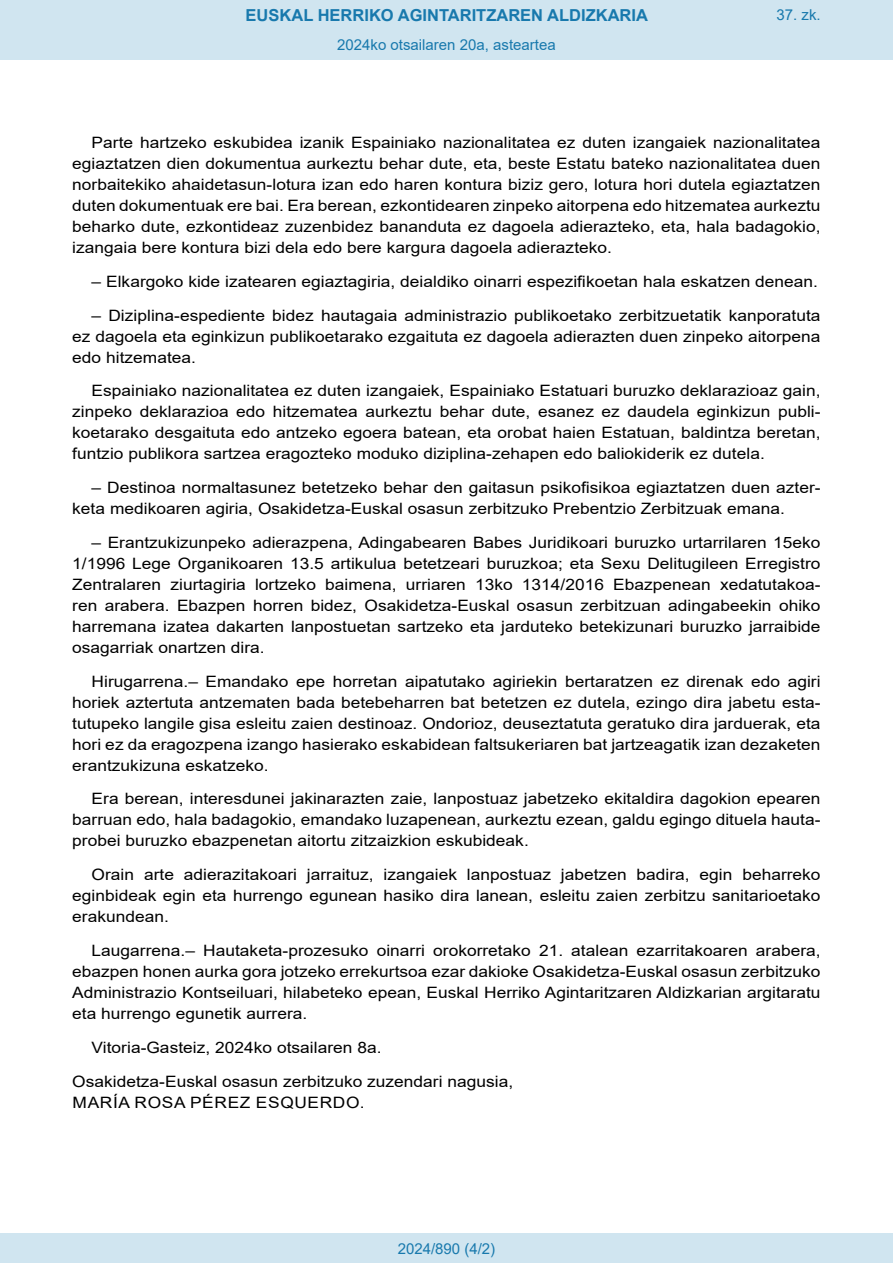
<style>
.page{position:relative;width:893px;height:1263px;background:#fff}
.page>*{position:absolute;margin:0;border:0;box-sizing:border-box;transform-origin:0 0}
.t1{font:700 16.5px "Arial";color:#1879ad}
.BOPVDetalle{font:15.6px/21px "Arial";color:#000;text-align:justify;scale:1.11 1}
.BOPVFirmaPuesto{font:15.6px "Arial";color:#000;scale:1.11 1}
.BOPVFirmaLugFec{font:15.6px "Arial";color:#000;scale:1.11 1}
.BOPVFirmaNombre{font:15.6px "Arial";letter-spacing:.035em;color:#000;scale:1.11 1}
.Paginacion_Centro{font:15px "Arial";color:#1879ad}
</style>
<div class="page">
<div style="left:0;top:0;width:893px;height:60px;background:#d0e5f0"></div>
<div style="left:0;top:1233px;width:893px;height:30px;background:#d0e5f0"></div>
<p class="t1" style="left:246px;top:3px;width:404px">EUSKAL HERRIKO AGINTARITZAREN ALDIZKARIA</p>
<p class="Paginacion_Centro" style="left:337px;top:35px;width:220px">2024ko otsailaren 20a, asteartea</p>
<p class="Paginacion_Centro" style="left:776px;top:5px;width:46px">37. zk.</p>
<p class="BOPVDetalle" style="left:72px;top:132px;width:676px;text-indent:19px">Parte hartzeko eskubidea izanik Espainiako nazionalitatea ez duten izangaiek nazionalitatea egiaztatzen dien dokumentua aurkeztu behar dute, eta, beste Estatu bateko nazionalitatea duen norbaitekiko ahaidetasun-lotura izan edo haren kontura biziz gero, lotura hori dutela egiaztatzen duten dokumentuak ere bai. Era berean, ezkontidearen zinpeko aitorpena edo hitzematea aurkeztu beharko dute, ezkontideaz zuzenbidez bananduta ez dagoela adierazteko, eta, hala badagokio, izangaia bere kontura bizi dela edo bere kargura dagoela adierazteko.</p>
<p class="BOPVDetalle" style="left:92px;top:271px;width:656px">– Elkargoko kide izatearen egiaztagiria, deialdiko oinarri espezifikoetan hala eskatzen denean.</p>
<p class="BOPVDetalle" style="left:72px;top:305px;width:676px;text-indent:19px">– Diziplina-espediente bidez hautagaia administrazio publikoetako zerbitzuetatik kanporatuta ez dagoela eta eginkizun publikoetarako ezgaituta ez dagoela adierazten duen zinpeko aitorpena edo hitzematea.</p>
<p class="BOPVDetalle" style="left:72px;top:380px;width:676px;text-indent:19px">Espainiako nazionalitatea ez duten izangaiek, Espainiako Estatuari buruzko deklarazioaz gain, zinpeko deklarazioa edo hitzematea aurkeztu behar dute, esanez ez daudela eginkizun publi&shy;koetarako desgaituta edo antzeko egoera batean, eta orobat haien Estatuan, baldintza beretan, funtzio publikora sartzea eragozteko moduko diziplina-zehapen edo baliokiderik ez dutela.</p>
<p class="BOPVDetalle" style="left:72px;top:477px;width:676px;text-indent:19px">– Destinoa normaltasunez betetzeko behar den gaitasun psikofisikoa egiaztatzen duen azter&shy;keta medikoaren agiria, Osakidetza-Euskal osasun zerbitzuko Prebentzio Zerbitzuak emana.</p>
<p class="BOPVDetalle" style="left:72px;top:532px;width:676px;text-indent:19px">– Erantzukizunpeko adierazpena, Adingabearen Babes Juridikoari buruzko urtarrilaren 15eko 1/1996 Lege Organikoaren 13.5 artikulua betetzeari buruzkoa; eta Sexu Delitugileen Erregistro Zentralaren ziurtagiria lortzeko baimena, urriaren 13ko 1314/2016 Ebazpenean xedatutakoa&shy;ren arabera. Ebazpen horren bidez, Osakidetza-Euskal osasun zerbitzuan adingabeekin ohiko harremana izatea dakarten lanpostuetan sartzeko eta jarduteko betekizunari buruzko jarraibide osagarriak onartzen dira.</p>
<p class="BOPVDetalle" style="left:72px;top:671px;width:676px;text-indent:19px">Hirugarrena.– Emandako epe horretan aipatutako agiriekin bertaratzen ez direnak edo agiri horiek aztertuta antzematen bada betebeharren bat betetzen ez dutela, ezingo dira jabetu esta&shy;tutupeko langile gisa esleitu zaien destinoaz. Ondorioz, deuseztatuta geratuko dira jarduerak, eta hori ez da eragozpena izango hasierako eskabidean faltsukeriaren bat jartzeagatik izan dezaketen erantzukizuna eskatzeko.</p>
<p class="BOPVDetalle" style="left:72px;top:788px;width:676px;text-indent:19px">Era berean, interesdunei jakinarazten zaie, lanpostuaz jabetzeko ekitaldira dagokion epearen barruan edo, hala badagokio, emandako luzapenean, aurkeztu ezean, galdu egingo dituela hauta&shy;probei buruzko ebazpenetan aitortu zitzaizkion eskubideak.</p>
<p class="BOPVDetalle" style="left:72px;top:864px;width:676px;text-indent:19px">Orain arte adierazitakoari jarraituz, izangaiek lanpostuaz jabetzen badira, egin beharreko eginbideak egin eta hurrengo egunean hasiko dira lanean, esleitu zaien zerbitzu sanitarioetako erakundean.</p>
<p class="BOPVDetalle" style="left:72px;top:940px;width:676px;text-indent:19px">Laugarrena.– Hautaketa-prozesuko oinarri orokorretako 21. atalean ezarritakoaren arabera, ebazpen honen aurka gora jotzeko errekurtsoa ezar dakioke Osakidetza-Euskal osasun zerbitzuko Administrazio Kontseiluari, hilabeteko epean, Euskal Herriko Agintaritzaren Aldizkarian argitaratu eta hurrengo egunetik aurrera.</p>
<p class="BOPVFirmaLugFec" style="left:92px;top:1036px;width:263px">Vitoria-Gasteiz, 2024ko otsailaren 8a.</p>
<p class="BOPVFirmaPuesto" style="left:72px;top:1070px;width:399px">Osakidetza-Euskal osasun zerbitzuko zuzendari nagusia,</p>
<p class="BOPVFirmaNombre" style="left:73px;top:1091px;width:265px">MARÍA ROSA PÉREZ ESQUERDO.</p>
<p class="Paginacion_Centro" style="left:398px;top:1238px;width:99px">2024/890 (4/2)</p>
</div>
